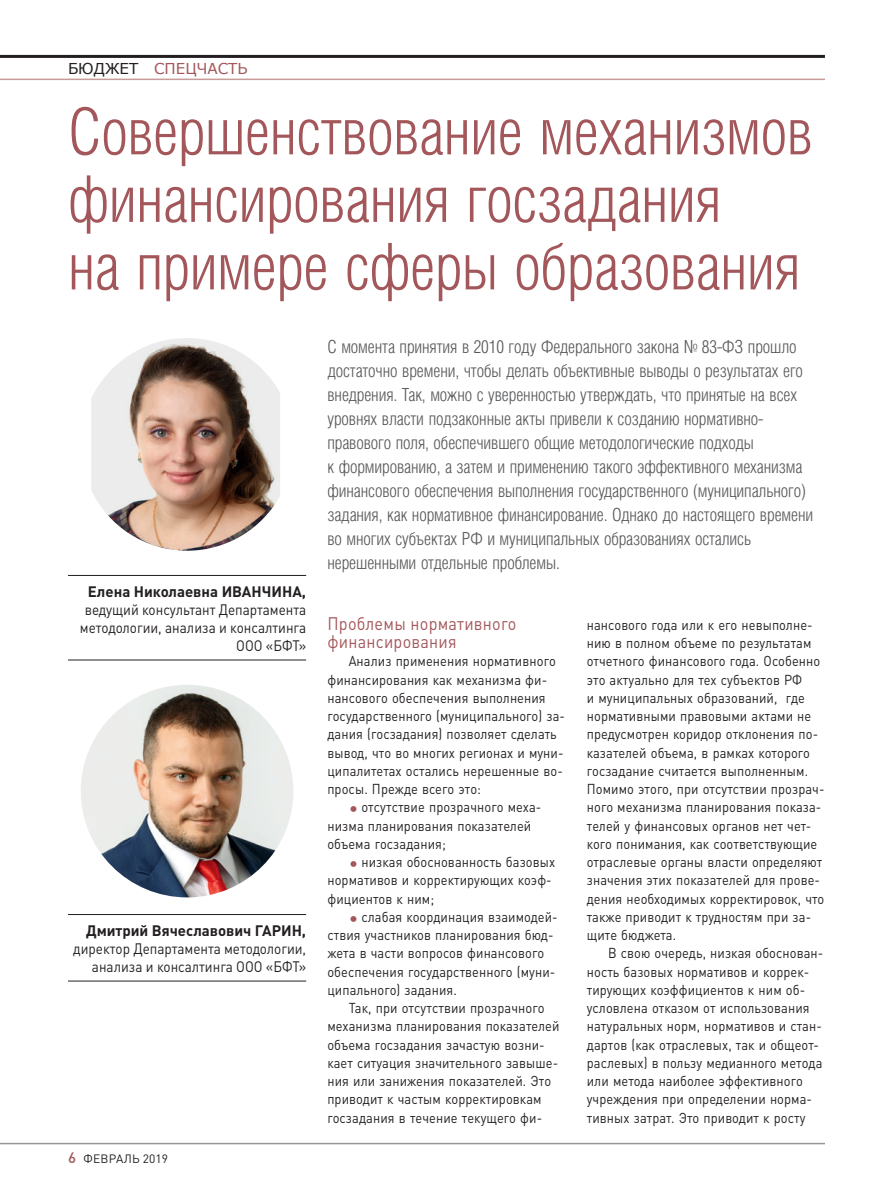
<style>
.page{position:relative;width:893px;height:1191px;background:#fff}
.page>*{position:absolute;margin:0;border:0;box-sizing:border-box;transform-origin:0 0}
.Head{font:64.5px/67.5px "Helios Cond Light C";letter-spacing:-.005em;color:#a3575a}
.Lider{font:18px/24px "Helios Cond Light C";letter-spacing:-.005em;color:#57585a}
.Subhead{font:18px/18.3px "DIN Pro";letter-spacing:.015em;color:#a3575a;scale:.9 1}
.Dolznost{font:15px/18px "DIN Pro";color:#231f20;text-align:right;scale:.9 1}
.Name{font:700 15px "DIN Pro";color:#231f20}
.t1{font:15px "MS Reference Sans Serif";color:#a3575a}
.Body_Text{font:14.25px/18.3px "DIN Pro";letter-spacing:.005em;color:#231f20;scale:.9 1}
.t2{font:12px "DIN Pro";letter-spacing:.015em;color:#231f20}
.s1{color:#231f20}
.s2{font-weight:500;font-size:15px;color:#a3575a}
.s3{font-size:18px;color:#a3575a}
</style>
<div class="page">
<hr style="left:0;top:55px;width:825px;height:3px;background:#231f20">
<hr style="left:0;top:79px;width:825px;height:1px;background:#c89d99">
<hr style="left:0;top:1142px;width:825px;height:2px;background:#939598">
<hr style="left:68px;top:575px;width:238px;height:1px;background:#231f20">
<hr style="left:68px;top:659px;width:238px;height:1px;background:#231f20">
<hr style="left:68px;top:914px;width:238px;height:1px;background:#231f20">
<hr style="left:68px;top:980px;width:238px;height:1px;background:#231f20">
<img style="left:91px;top:338px;width:189px;height:213px">
<img style="left:81px;top:684px;width:212px;height:213px;border-radius:106px">
<p class="t1" style="left:68px;top:59px;width:181px"><span class="s1">БЮДЖЕТ</span> СПЕЦЧАСТЬ</p>
<p class="Head" style="left:68px;top:97px;width:746px">Совершенствование механизмов финансирования госзадания<br>на примере сферы образования</p>
<p class="Name" style="left:88px;top:579px;width:220px">Елена Николаевна ИВАНЧИНА,</p>
<p class="Dolznost" style="left:80px;top:599px;width:253px">ведущий консультант Департамента методологии, анализа и консалтинга<br>ООО «БФТ»</p>
<p class="Name" style="left:86px;top:918px;width:222px">Дмитрий Вячеславович ГАРИН,</p>
<p class="Dolznost" style="left:73px;top:938px;width:260px">директор Департамента методологии, анализа и консалтинга ООО «БФТ»</p>
<p class="t2" style="left:68px;top:1149px;width:101px"><span class="s2">6</span> ФЕВРАЛЬ 2019</p>
<p class="Lider" style="left:327px;top:334px;width:487px">С момента принятия в 2010 году Федерального закона № 83‑ФЗ прошло достаточно времени, чтобы делать объективные выводы о результатах его внедрения. Так, можно с уверенностью утверждать, что принятые на всех уровнях власти подзаконные акты привели к созданию нормативно&shy;правового поля, обеспечившего общие методологические подходы<br>к формированию, а затем и применению такого эффективного механизма финансового обеспечения выполнения государственного (муниципального) задания, как нормативное финансирование. Однако до настоящего времени во многих субъектах РФ и муниципальных образованиях остались нерешенными отдельные проблемы.</p>
<p class="Subhead" style="left:327px;top:612px;width:212px">Проблемы нормативного финансирования</p>
<p class="Body_Text" style="left:327px;top:651px;width:265px;text-indent:21px">Анализ применения нормативного финансирования как механизма фи&shy;нансового обеспечения выполнения государственного (муниципального) за&shy;дания (госзадания) позволяет сделать вывод, что во многих регионах и муни&shy;ципалитетах остались нерешенные во&shy;просы. Прежде всего это:</p>
<p class="Body_Text" style="left:327px;top:796px;width:239px;text-indent:21px"><span class="s3">•</span> отсутствие прозрачного меха&shy;низма планирования показателей объема госзадания;</p>
<p class="Body_Text" style="left:327px;top:851px;width:255px;text-indent:21px"><span class="s3">•</span> низкая обоснованность базовых нормативов и корректирующих коэф&shy;фициентов к ним;</p>
<p class="Body_Text" style="left:327px;top:906px;width:257px;text-indent:21px"><span class="s3">•</span> слабая координация взаимодей&shy;ствия участников планирования бюд&shy;жета в части вопросов финансового обеспечения государственного (муни&shy;ципального) задания.</p>
<p class="Body_Text" style="left:327px;top:997px;width:259px;text-indent:21px">Так, при отсутствии прозрачного механизма планирования показателей объема госзадания зачастую возни&shy;кает ситуация значительного завыше&shy;ния или занижения показателей. Это приводит к частым корректировкам госзадания в течение текущего фи-</p>
<p class="Body_Text" style="left:587px;top:614px;width:266px">нансового года или к его невыполне&shy;нию в полном объеме по результатам отчетного финансового года. Особенно это актуально для тех субъектов РФ<br>и муниципальных образований, где нормативными правовыми актами не предусмотрен коридор отклонения по&shy;казателей объема, в рамках которого госзадание считается выполненным.<br>Помимо этого, при отсутствии прозрач&shy;ного механизма планирования показа&shy;телей у финансовых органов нет чет&shy;кого понимания, как соответствующие отраслевые органы власти определяют значения этих показателей для прове&shy;дения необходимых корректировок, что также приводит к трудностям при за&shy;щите бюджета.</p>
<p class="Body_Text" style="left:587px;top:942px;width:264px;text-indent:21px">В свою очередь, низкая обоснован&shy;ность базовых нормативов и коррек&shy;тирующих коэффициентов к ним об&shy;условлена отказом от использования натуральных норм, нормативов и стан&shy;дартов (как отраслевых, так и общеот&shy;раслевых) в пользу медианного метода или метода наиболее эффективного учреждения при определении норма&shy;тивных затрат. Это приводит к росту</p>
</div>
